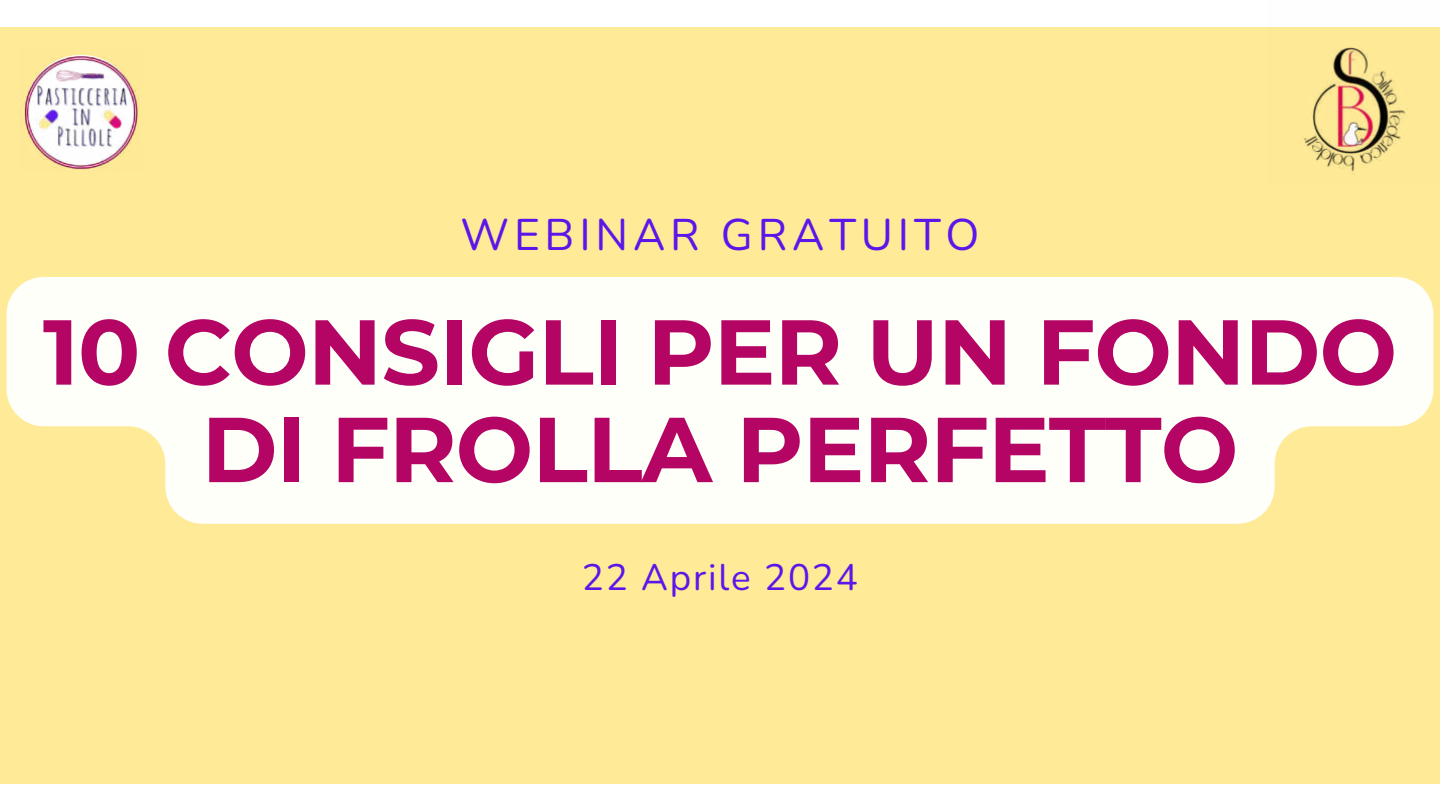
<style>
.page{position:relative;width:1440px;height:810px;background:#fff}
.page>*{position:absolute;margin:0;border:0;box-sizing:border-box;transform-origin:0 0}
.t1{font:700 92px/97.5px "Montserrat";letter-spacing:-.01em;color:#b40564;text-align:center}
.t2{font:44.2px "Nunito";letter-spacing:.11em;color:#5d16ea}
.t3{font:36.8px "Nunito";letter-spacing:.05em;color:#5d16ea}
</style>
<div class="page">
<div style="left:0;top:27px;width:1440px;height:756px;background:#feea97"></div>
<img style="left:21px;top:55px;width:118px;height:114px">
<img style="left:1302px;top:47px;width:104px;height:127px">
<svg style="left:6px;top:277px;width:1427px;height:247px;fill:#fefff8"></svg>
<p class="t2" style="left:461px;top:204px;width:520px">WEBINAR GRATUITO</p>
<p class="t1" style="left:43px;top:299px;width:1356px">10 CONSIGLI PER UN FONDO<br>DI FROLLA PERFETTO</p>
<p class="t3" style="left:582px;top:551px;width:278px">22 Aprile 2024</p>
</div>
